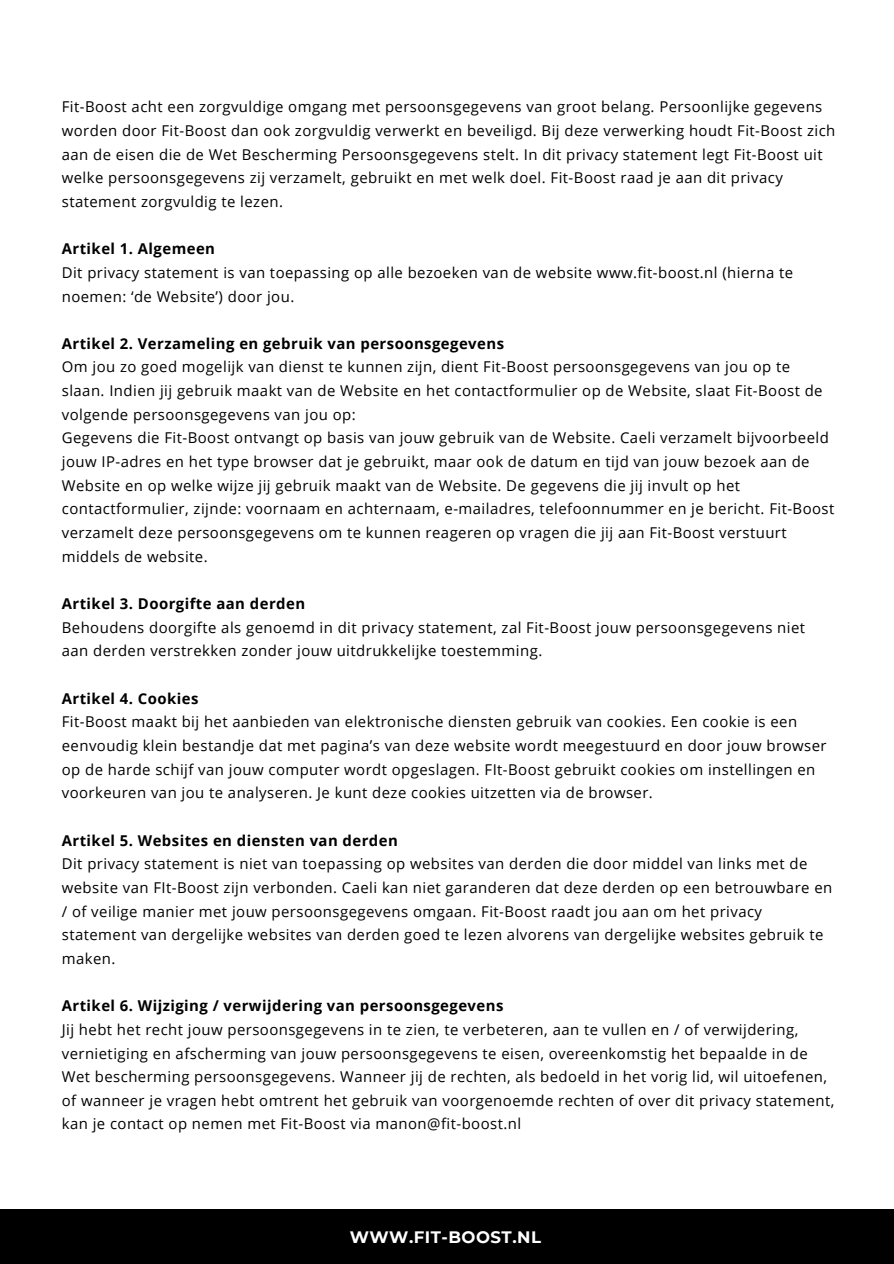
<style>
.page{position:relative;width:894px;height:1264px;background:#fff}
.page>*{position:absolute;margin:0;border:0;box-sizing:border-box;transform-origin:0 0}
.t1{font:700 16.5px "Montserrat";letter-spacing:.03em;color:#fff}
.t2{font:14.85px/23.7px "Open Sans";letter-spacing:.03em;color:#000}
.t3{font:700 14.85px "Open Sans";letter-spacing:.03em;color:#000}
</style>
<div class="page">
<div style="left:0;top:1208px;width:893px;height:55px;background:#000"></div>
<p class="t2" style="left:62px;top:95px;width:774px">Fit-Boost acht een zorgvuldige omgang met persoonsgegevens van groot belang. Persoonlijke gegevens worden door Fit-Boost dan ook zorgvuldig verwerkt en beveiligd. Bij deze verwerking houdt Fit-Boost zich aan de eisen die de Wet Bescherming Persoonsgegevens stelt. In dit privacy statement legt Fit-Boost uit welke persoonsgegevens zij verzamelt, gebruikt en met welk doel. Fit-Boost raad je aan dit privacy statement zorgvuldig te lezen.</p>
<p class="t3" style="left:62px;top:238px;width:155px">Artikel 1. Algemeen</p>
<p class="t2" style="left:62px;top:260px;width:732px">Dit privacy statement is van toepassing op alle bezoeken van de website www.fit-boost.nl (hierna te noemen: ‘de Website’) door jou.</p>
<p class="t3" style="left:62px;top:333px;width:443px">Artikel 2. Verzameling en gebruik van persoonsgegevens</p>
<p class="t2" style="left:62px;top:355px;width:762px">Om jou zo goed mogelijk van dienst te kunnen zijn, dient Fit-Boost persoonsgegevens van jou op te slaan. Indien jij gebruik maakt van de Website en het contactformulier op de Website, slaat Fit-Boost de volgende persoonsgegevens van jou op:</p>
<p class="t2" style="left:62px;top:426px;width:773px">Gegevens die Fit-Boost ontvangt op basis van jouw gebruik van de Website. Caeli verzamelt bijvoorbeeld jouw IP-adres en het type browser dat je gebruikt, maar ook de datum en tijd van jouw bezoek aan de Website en op welke wijze jij gebruik maakt van de Website. De gegevens die jij invult op het contactformulier, zijnde: voornaam en achternaam, e-mailadres, telefoonnummer en je bericht. Fit-Boost verzamelt deze persoonsgegevens om te kunnen reageren op vragen die jij aan Fit-Boost verstuurt middels de website.</p>
<p class="t3" style="left:62px;top:593px;width:245px">Artikel 3. Doorgifte aan derden</p>
<p class="t2" style="left:62px;top:615px;width:744px">Behoudens doorgifte als genoemd in dit privacy statement, zal Fit-Boost jouw persoonsgegevens niet aan derden verstrekken zonder jouw uitdrukkelijke toestemming.</p>
<p class="t3" style="left:62px;top:687px;width:138px">Artikel 4. Cookies</p>
<p class="t2" style="left:62px;top:709px;width:766px">Fit-Boost maakt bij het aanbieden van elektronische diensten gebruik van cookies. Een cookie is een eenvoudig klein bestandje dat met pagina’s van deze website wordt meegestuurd en door jouw browser op de harde schijf van jouw computer wordt opgeslagen. FIt-Boost gebruikt cookies om instellingen en voorkeuren van jou te analyseren. Je kunt deze cookies uitzetten via de browser.</p>
<p class="t3" style="left:62px;top:829px;width:337px">Artikel 5. Websites en diensten van derden</p>
<p class="t2" style="left:62px;top:851px;width:771px">Dit privacy statement is niet van toepassing op websites van derden die door middel van links met de website van FIt-Boost zijn verbonden. Caeli kan niet garanderen dat deze derden op een betrouwbare en / of veilige manier met jouw persoonsgegevens omgaan. Fit-Boost raadt jou aan om het privacy statement van dergelijke websites van derden goed te lezen alvorens van dergelijke websites gebruik te maken.</p>
<p class="t3" style="left:62px;top:995px;width:443px">Artikel 6. Wijziging / verwijdering van persoonsgegevens</p>
<p class="t2" style="left:62px;top:1017px;width:773px">Jij hebt het recht jouw persoonsgegevens in te zien, te verbeteren, aan te vullen en / of verwijdering, vernietiging en afscherming van jouw persoonsgegevens te eisen, overeenkomstig het bepaalde in de Wet bescherming persoonsgegevens. Wanneer jij de rechten, als bedoeld in het vorig lid, wil uitoefenen, of wanneer je vragen hebt omtrent het gebruik van voorgenoemde rechten of over dit privacy statement, kan je contact op nemen met Fit-Boost via manon@fit-boost.nl</p>
<p class="t1" style="left:350px;top:1226px;width:193px">WWW.FIT-BOOST.NL</p>
</div>
